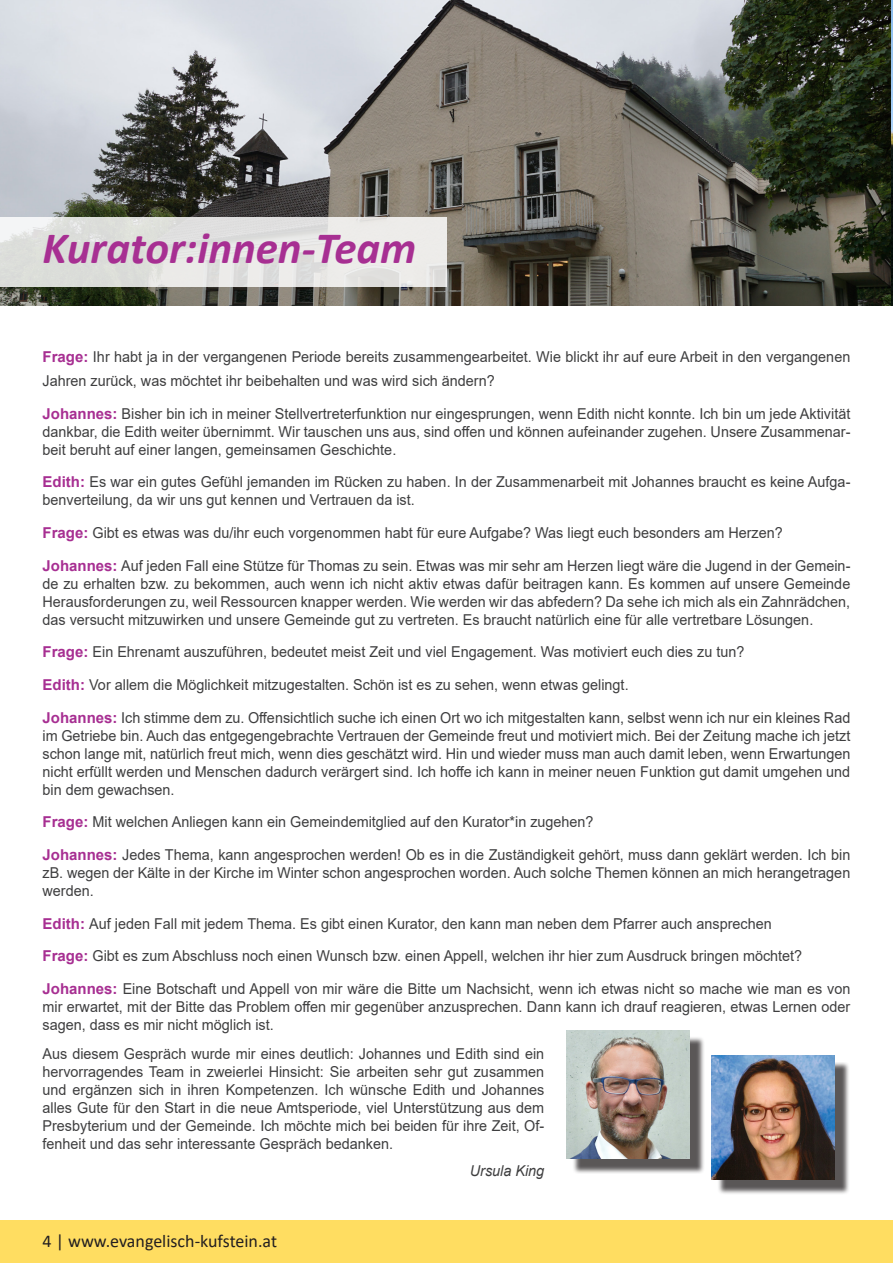
<style>
.page{position:relative;width:893px;height:1263px;background:#fff}
.page>*{position:absolute;margin:0;border:0;box-sizing:border-box;transform-origin:0 0}
.t1{font:italic 700 45px "Calibri";color:#a72f92}
.t2{font:18px "Calibri";color:#231f20}
.t3{font:15px/18px "Arial";color:#3e3e3f;text-align:justify;scale:.96 1}
.t4{font:italic 15px "Arial";color:#3e3e3f;scale:.96 1}
.s1{font-weight:700;color:#a72f92}
</style>
<div class="page">
<div style="left:0;top:1220px;width:893px;height:43px;background:#ffdd61"></div>
<img style="left:0;top:0;width:893px;height:306px">
<div style="left:0;top:218px;width:446px;height:69px;background:linear-gradient(to bottom,#e5e5e3,#e2e2e0)"></div>
<div style="left:572px;top:1036px;width:133px;height:138px;background:#231f20;opacity:.75"></div>
<img style="left:567px;top:1031px;width:123px;height:128px">
<div style="left:717px;top:1061px;width:132px;height:133px;background:#231f20;opacity:.75"></div>
<img style="left:711px;top:1056px;width:123px;height:123px">
<p class="t1" style="left:43px;top:217px;width:375px">Kurator:innen-Team</p>
<p class="t3" style="left:43px;top:344px;width:843px;line-height:24.2px"><span class="s1">Frage:</span> Ihr habt ja in der vergangenen Periode bereits zusammengearbeitet. Wie blickt ihr auf eure Arbeit in den vergangenen<br>Jahren zurück, was möchtet ihr beibehalten und was wird sich ändern?</p>
<p class="t3" style="left:43px;top:404px;width:843px"><span class="s1">Johannes:</span> Bisher bin ich in meiner Stellvertreterfunktion nur eingesprungen, wenn Edith nicht konnte. Ich bin um jede Aktivität dankbar, die Edith weiter übernimmt. Wir tauschen uns aus, sind offen und können aufeinander zugehen. Unsere Zusammenar&shy;beit beruht auf einer langen, gemeinsamen Geschichte.</p>
<p class="t3" style="left:43px;top:473px;width:843px"><span class="s1">Edith:</span> Es war ein gutes Gefühl jemanden im Rücken zu haben. In der Zusammenarbeit mit Johannes braucht es keine Aufga&shy;benverteilung, da wir uns gut kennen und Vertrauen da ist.</p>
<p class="t3" style="left:43px;top:523px;width:773px"><span class="s1">Frage:</span> Gibt es etwas was du/ihr euch vorgenommen habt für eure Aufgabe? Was liegt euch besonders am Herzen?</p>
<p class="t3" style="left:43px;top:556px;width:843px"><span class="s1">Johannes:</span> Auf jeden Fall eine Stütze für Thomas zu sein. Etwas was mir sehr am Herzen liegt wäre die Jugend in der Gemein&shy;de zu erhalten bzw. zu bekommen, auch wenn ich nicht aktiv etwas dafür beitragen kann. Es kommen auf unsere Gemeinde Herausforderungen zu, weil Ressourcen knapper werden. Wie werden wir das abfedern? Da sehe ich mich als ein Zahnrädchen, das versucht mitzuwirken und unsere Gemeinde gut zu vertreten. Es braucht natürlich eine für alle vertretbare Lösungen.</p>
<p class="t3" style="left:43px;top:643px;width:733px"><span class="s1">Frage:</span> Ein Ehrenamt auszuführen, bedeutet meist Zeit und viel Engagement. Was motiviert euch dies zu tun?</p>
<p class="t3" style="left:43px;top:675px;width:612px"><span class="s1">Edith:</span> Vor allem die Möglichkeit mitzugestalten. Schön ist es zu sehen, wenn etwas gelingt.</p>
<p class="t3" style="left:43px;top:708px;width:843px"><span class="s1">Johannes:</span> Ich stimme dem zu. Offensichtlich suche ich einen Ort wo ich mitgestalten kann, selbst wenn ich nur ein kleines Rad im Getriebe bin. Auch das entgegengebrachte Vertrauen der Gemeinde freut und motiviert mich. Bei der Zeitung mache ich jetzt schon lange mit, natürlich freut mich, wenn dies geschätzt wird. Hin und wieder muss man auch damit leben, wenn Erwartungen nicht erfüllt werden und Menschen dadurch verärgert sind. Ich hoffe ich kann in meiner neuen Funktion gut damit umgehen und bin dem gewachsen.</p>
<p class="t3" style="left:43px;top:813px;width:576px"><span class="s1">Frage:</span> Mit welchen Anliegen kann ein Gemeindemitglied auf den Kurator*in zugehen?</p>
<p class="t3" style="left:43px;top:845px;width:843px"><span class="s1">Johannes:</span> Jedes Thema, kann angesprochen werden! Ob es in die Zuständigkeit gehört, muss dann geklärt werden. Ich bin zB. wegen der Kälte in der Kirche im Winter schon angesprochen worden. Auch solche Themen können an mich herangetragen werden.</p>
<p class="t3" style="left:43px;top:914px;width:761px"><span class="s1">Edith:</span> Auf jeden Fall mit jedem Thema. Es gibt einen Kurator, den kann man neben dem Pfarrer auch ansprechen</p>
<p class="t3" style="left:43px;top:947px;width:793px"><span class="s1">Frage:</span> Gibt es zum Abschluss noch einen Wunsch bzw. einen Appell, welchen ihr hier zum Ausdruck bringen möchtet?</p>
<p class="t3" style="left:43px;top:979px;width:843px"><span class="s1">Johannes:</span> Eine Botschaft und Appell von mir wäre die Bitte um Nachsicht, wenn ich etwas nicht so mache wie man es von mir erwartet, mit der Bitte das Problem offen mir gegenüber anzusprechen. Dann kann ich drauf reagieren, etwas Lernen oder sagen, dass es mir nicht möglich ist.</p>
<p class="t3" style="left:43px;top:1045px;width:524px">Aus diesem Gespräch wurde mir eines deutlich: Johannes und Edith sind ein hervorragendes Team in zweierlei Hinsicht: Sie arbeiten sehr gut zusammen und ergänzen sich in ihren Kompetenzen. Ich wünsche Edith und Johannes alles Gute für den Start in die neue Amtsperiode, viel Unterstützung aus dem Presbyterium und der Gemeinde. Ich möchte mich bei beiden für ihre Zeit, Of&shy;fenheit und das sehr interessante Gespräch bedanken.</p>
<p class="t4" style="left:470px;top:1161px;width:79px">Ursula King</p>
<p class="t2" style="left:43px;top:1229px;width:236px">4 | www.evangelisch-kufstein.at</p>
</div>
